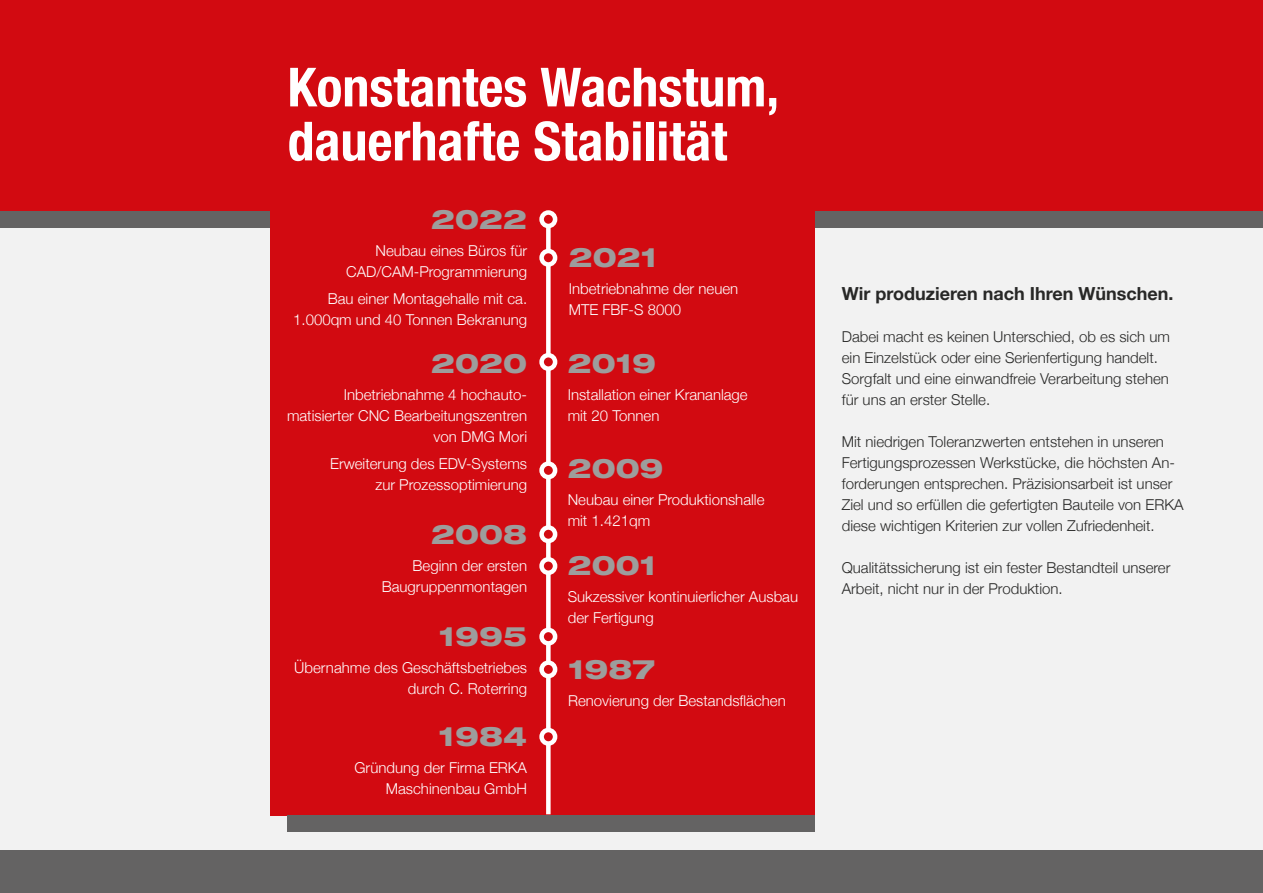
<style>
.page{position:relative;width:1263px;height:893px;background:#fff}
.page>*{position:absolute;margin:0;border:0;box-sizing:border-box;transform-origin:0 0}
.t1{font:700 condensed 54px/54px "Helvetica Neue";color:#fff}
.t2{font:800 expanded 27px "Helvetica Neue";color:#9d9d9c}
.t3{font:700 18px "Helvetica Neue";color:#282827}
.t4{font:300 15px/21px "Helvetica Neue";color:#fff;text-align:right}
.t5{font:300 15px/21px "Helvetica Neue";color:#282827}
</style>
<div class="page">
<div style="left:0;top:227px;width:1263px;height:623px;background:#f2f2f2"></div>
<div style="left:0;top:209px;width:1263px;height:18px;background:#646363"></div>
<div style="left:0;top:0;width:1263px;height:210px;background:#d20a11"></div>
<div style="left:270px;top:0;width:545px;height:815px;background:#d20a11"></div>
<div style="left:287px;top:815px;width:528px;height:17px;background:#646363"></div>
<div style="left:0;top:850px;width:1263px;height:43px;background:#646363"></div>
<div style="left:546px;top:214px;width:5px;height:600px;background:#fff"></div>
<svg style="left:542px;top:251px;width:13px;height:13px"></svg>
<div style="left:539px;top:249px;width:18px;height:18px;border:4px solid #fff;border-radius:50%"></div>
<svg style="left:542px;top:355px;width:13px;height:14px"></svg>
<div style="left:539px;top:353px;width:18px;height:18px;border:4px solid #fff;border-radius:50%"></div>
<svg style="left:542px;top:464px;width:13px;height:13px"></svg>
<div style="left:539px;top:461px;width:18px;height:18px;border:4px solid #fff;border-radius:50%"></div>
<svg style="left:542px;top:527px;width:13px;height:14px"></svg>
<div style="left:539px;top:525px;width:18px;height:18px;border:4px solid #fff;border-radius:50%"></div>
<svg style="left:542px;top:559px;width:13px;height:14px"></svg>
<div style="left:539px;top:557px;width:18px;height:18px;border:4px solid #fff;border-radius:50%"></div>
<svg style="left:542px;top:630px;width:13px;height:13px"></svg>
<div style="left:539px;top:628px;width:18px;height:18px;border:4px solid #fff;border-radius:50%"></div>
<svg style="left:542px;top:663px;width:13px;height:13px"></svg>
<div style="left:539px;top:660px;width:18px;height:18px;border:4px solid #fff;border-radius:50%"></div>
<svg style="left:542px;top:730px;width:13px;height:13px"></svg>
<div style="left:539px;top:728px;width:18px;height:18px;border:4px solid #fff;border-radius:50%"></div>
<svg style="left:542px;top:213px;width:13px;height:13px"></svg>
<div style="left:539px;top:210px;width:18px;height:18px;border:4px solid #fff;border-radius:50%"></div>
<h1 class="t1" style="left:287px;top:59px;width:493px">Konstantes Wachstum, dauerhafte Stabilität</h1>
<h2 class="t2" style="left:431px;top:202px;width:97px">2022</h2>
<p class="t4" style="left:346px;top:239px;width:182px">Neubau eines Büros für<br>CAD/CAM-Programmierung</p>
<p class="t4" style="left:293px;top:287px;width:235px">Bau einer Montagehalle mit ca.<br>1.000qm und 40 Tonnen Bekranung</p>
<h2 class="t2" style="left:431px;top:346px;width:97px">2020</h2>
<p class="t4" style="left:287px;top:383px;width:242px">Inbetriebnahme 4 hochauto&shy;matisierter CNC Bearbeitungszentren von DMG Mori</p>
<p class="t4" style="left:330px;top:452px;width:198px">Erweiterung des EDV-Systems zur Prozessoptimierung</p>
<h2 class="t2" style="left:431px;top:517px;width:97px">2008</h2>
<p class="t4" style="left:382px;top:554px;width:147px">Beginn der ersten<br>Baugruppenmontagen</p>
<h2 class="t2" style="left:439px;top:619px;width:90px">1995</h2>
<p class="t4" style="left:294px;top:656px;width:234px">Übernahme des Geschäftsbetriebes durch C. Roterring</p>
<h2 class="t2" style="left:439px;top:719px;width:90px">1984</h2>
<p class="t4" style="left:354px;top:756px;width:174px">Gründung der Firma ERKA<br>Maschinenbau GmbH</p>
<h2 class="t2" style="left:569px;top:240px;width:90px">2021</h2>
<p class="t4" style="left:569px;top:277px;width:171px;text-align:left">Inbetriebnahme der neuen<br>MTE FBF-S 8000</p>
<h2 class="t2" style="left:568px;top:346px;width:90px">2019</h2>
<p class="t4" style="left:568px;top:383px;width:182px;text-align:left">Installation einer Krananlage mit 20 Tonnen</p>
<h2 class="t2" style="left:568px;top:450px;width:97px">2009</h2>
<p class="t4" style="left:568px;top:488px;width:198px;text-align:left">Neubau einer Produktionshalle mit 1.421qm</p>
<h2 class="t2" style="left:568px;top:548px;width:90px">2001</h2>
<p class="t4" style="left:568px;top:585px;width:232px;text-align:left">Sukzessiver kontinuierlicher Ausbau der Fertigung</p>
<h2 class="t2" style="left:568px;top:652px;width:88px">1987</h2>
<p class="t4" style="left:568px;top:689px;width:219px">Renovierung der Bestandsflächen</p>
<p class="t3" style="left:842px;top:280px;width:333px">Wir produzieren nach Ihren Wünschen.</p>
<p class="t5" style="left:842px;top:325px;width:330px">Dabei macht es keinen Unterschied, ob es sich um ein Einzelstück oder eine Serienfertigung handelt.<br>Sorgfalt und eine einwandfreie Verarbeitung stehen für uns an erster Stelle.</p>
<p class="t5" style="left:842px;top:430px;width:343px">Mit niedrigen Toleranzwerten entstehen in unseren Fertigungsprozessen Werkstücke, die höchsten An&shy;forderungen entsprechen. Präzisionsarbeit ist unser Ziel und so erfüllen die gefertigten Bauteile von ERKA diese wichtigen Kriterien zur vollen Zufriedenheit.</p>
<p class="t5" style="left:842px;top:556px;width:330px">Qualitätssicherung ist ein fester Bestandteil unserer<br>Arbeit, nicht nur in der Produktion.</p>
</div>
